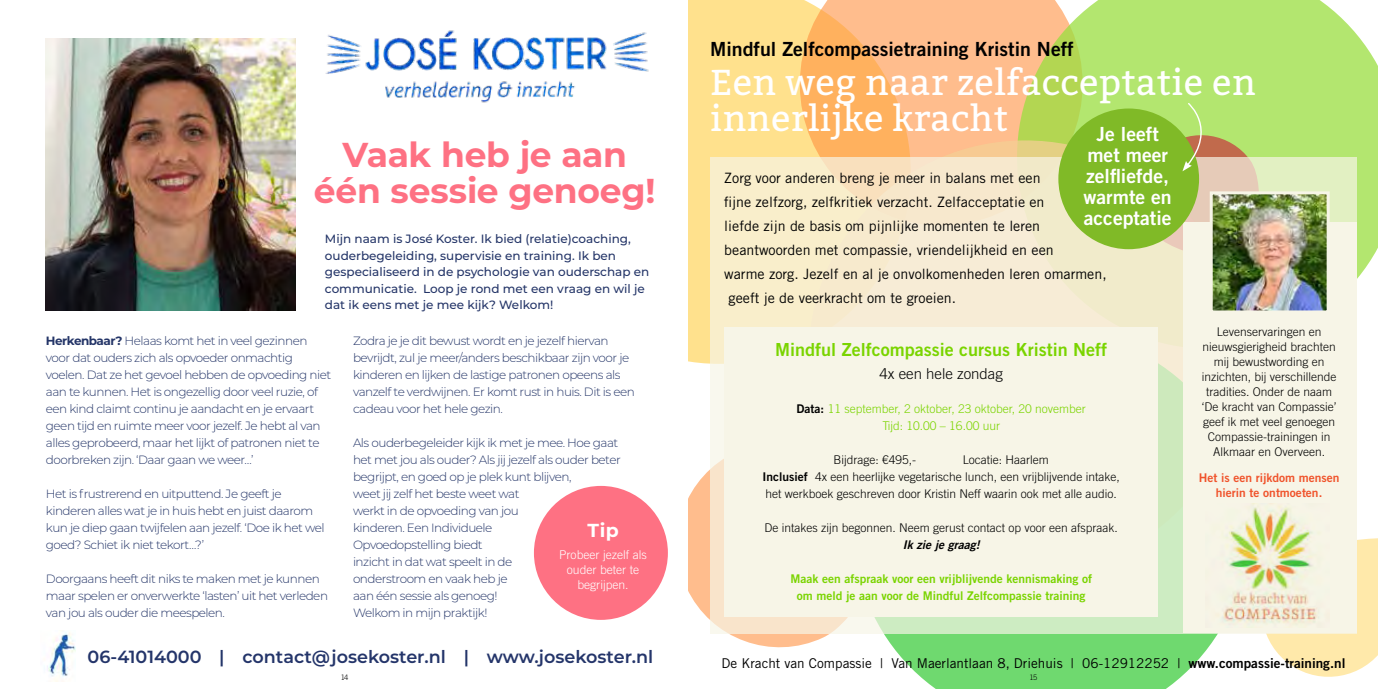
<style>
.page{position:relative;width:1378px;height:689px;background:#fff}
.page>*{position:absolute;margin:0;border:0;box-sizing:border-box;transform-origin:0 0}
.t1{font:36px/36px "Bitter";letter-spacing:.01em;color:#fff}
.t2{font:700 34.5px/36px "Montserrat";letter-spacing:-.01em;color:#fe7183;text-align:center}
.t3{font:19.5px/21px "Trade Gothic LT Std Bd 2";color:#fff;text-align:center}
.t4{font:19.5px "Trade Gothic LT Std Bd 2";color:#000}
.t5{font:700 18.75px "Montserrat";color:#fff}
.t6{font:18px "Trade Gothic LT Std Bd 2";color:#7ad400}
.t7{font:600 17.55px "Montserrat";color:#24356a}
.t8{font:300 15px "Trade Gothic LT Std";color:#000}
.t9{font:14.25px "Trade Gothic LT Std";color:#000}
.t10{font:13.5px "Trade Gothic LT Std";color:#000}
.t11{font:300 12.15px/14.9px "Trade Gothic LT Std";color:#fff;text-align:center}
.t12{font:300 12px/17px "Montserrat";letter-spacing:-.04em;color:#243568}
.t13{font:300 12px/15px "Trade Gothic LT Std";color:#000;text-align:center}
.t14{font:500 12px/16.5px "Montserrat";color:#243568}
.t15{font:12px/17px "Trade Gothic LT Std Bd 2";color:#7ad400;text-align:center}
.t16{font:300 12px/17px "Trade Gothic LT Std";color:#7ad400;text-align:center}
.t17{font:12px/15px "Trade Gothic LT Std Bd 2";color:#f0532b;text-align:center}
.t18{font:12px "Trade Gothic LT Std Bd 2 Obl";color:#000}
.t19{font:300 7.5px "Trade Gothic LT Std";color:#000}
.s1{font-weight:700}
.s2{font-family:"Trade Gothic LT Std Bd 2";font-weight:400;color:#000}
.s3{font-family:"Trade Gothic LT Std Bd 2";font-weight:400}
.s4{font-family:"Trade Gothic LT Std Bd 2"}
</style>
<div class="page">
<div style="left:689px;top:0;width:111px;height:364px;background:#ffe18d"></div>
<svg style="left:800px;top:0;width:217px;height:157px;background:#feba7e"></svg>
<svg style="left:1017px;top:0;width:361px;height:349px;background:#bee37a"></svg>
<svg style="left:904px;top:634px;width:314px;height:55px;background:#7cdc7c"></svg>
<svg style="left:689px;top:469px;width:221px;height:192px"></svg>
<svg style="left:1266px;top:538px;width:112px;height:139px"></svg>
<svg style="left:710px;top:157px;width:646px;height:477px;background:#f0ebcc"></svg>
<div style="left:1183px;top:222px;width:173px;height:411px;background:#f7f5e7"></div>
<img style="left:1213px;top:195px;width:112px;height:114px">
<div style="left:1209px;top:191px;width:120px;height:122px;border:3px solid #f7f5e7"></div>
<img style="left:1222px;top:503px;width:97px;height:122px">
<div style="left:1058px;top:108px;width:141px;height:141px;background:#80ba27;border-radius:50%"></div>
<img style="left:1132px;top:102px;width:137px;height:163px">
<div style="left:724px;top:327px;width:433px;height:290px;background:#f7f5e7"></div>
<img style="left:46px;top:38px;width:250px;height:272px">
<img style="left:47px;top:632px;width:29px;height:49px">
<div style="left:534px;top:486px;width:134px;height:134px;background:#fe7183;border-radius:50%"></div>
<img style="left:325px;top:30px;width:324px;height:73px">
<h2 class="t2" style="left:314px;top:135px;width:343px">Vaak heb je aan één sessie genoeg!</h2>
<p class="t14" style="left:325px;top:230px;width:326px">Mijn naam is José Koster. Ik bied (relatie)coaching, ouderbegeleiding, supervisie en training. Ik ben gespecialiseerd in de psychologie van ouderschap en communicatie. Loop je rond met een vraag en wil je dat ik eens met je mee kijk? Welkom!</p>
<p class="t12" style="left:353px;top:331px;width:283px">Zodra je je dit bewust wordt en je jezelf hiervan bevrijdt, zul je meer/anders beschikbaar zijn voor je kinderen en lijken de lastige patronen opeens als vanzelf te verdwijnen. Er komt rust in huis. Dit is een cadeau voor het hele gezin.</p>
<p class="t12" style="left:353px;top:433px;width:269px">Als ouderbegeleider kijk ik met je mee. Hoe gaat het met jou als ouder? Als jij jezelf als ouder beter begrijpt, en goed op je plek kunt blijven,<br>weet jij zelf het beste weet wat<br>werkt in de opvoeding van jou<br>kinderen. Een Individuele<br>Opvoedopstelling biedt<br>inzicht in dat wat speelt in de<br>onderstroom en vaak heb je<br>aan één sessie als genoeg!<br>Welkom in mijn praktijk!</p>
<p class="t12" style="left:46px;top:331px;width:287px"><span class="s1">Herkenbaar?</span> Helaas komt het in veel gezinnen voor dat ouders zich als opvoeder onmachtig voelen. Dat ze het gevoel hebben de opvoeding niet aan te kunnen. Het is ongezellig door veel ruzie, of een kind claimt continu je aandacht en je ervaart geen tijd en ruimte meer voor jezelf. Je hebt al van alles geprobeerd, maar het lijkt of patronen niet te doorbreken zijn. ‘Daar gaan we weer…’</p>
<p class="t12" style="left:46px;top:484px;width:280px">Het is frustrerend en uitputtend. Je geeft je kinderen alles wat je in huis hebt en juist daarom kun je diep gaan twijfelen aan jezelf. ‘Doe ik het wel goed? Schiet ik niet tekort…?’</p>
<p class="t12" style="left:46px;top:569px;width:284px">Doorgaans heeft dit niks te maken met je kunnen maar spelen er onverwerkte ‘lasten’ uit het verleden van jou als ouder die meespelen.</p>
<h3 class="t7" style="left:88px;top:644px;width:567px">06-41014000 | contact@josekoster.nl | www.josekoster.nl</h3>
<h3 class="t5" style="left:587px;top:516px;width:33px">Tip</h3>
<p class="t11" style="left:559px;top:547px;width:89px">Probeer jezelf als ouder beter te begrijpen.</p>
<h3 class="t4" style="left:710px;top:37px;width:365px">Mindful Zelfcompassietraining Kristin Neff</h3>
<h1 class="t1" style="left:710px;top:63px;width:547px">Een weg naar zelfacceptatie en innerlijke kracht</h1>
<h3 class="t3" style="left:1083px;top:123px;width:90px">Je leeft met meer zelfliefde, warmte en acceptatie</h3>
<p class="t9" style="left:724px;top:169px;width:318px">Zorg voor anderen breng je meer in balans met een</p>
<p class="t9" style="left:724px;top:193px;width:322px">fijne zelfzorg, zelfkritiek verzacht. Zelfacceptatie en</p>
<p class="t9" style="left:724px;top:217px;width:317px">liefde zijn de basis om pijnlijke momenten te leren</p>
<p class="t9" style="left:724px;top:241px;width:331px">beantwoorden met compassie, vriendelijkheid en een</p>
<p class="t9" style="left:724px;top:265px;width:384px">warme zorg. Jezelf en al je onvolkomenheden leren omarmen,</p>
<p class="t9" style="left:728px;top:289px;width:229px">geeft je de veerkracht om te groeien.</p>
<h3 class="t6" style="left:775px;top:339px;width:333px">Mindful Zelfcompassie cursus Kristin Neff</h3>
<p class="t8" style="left:879px;top:365px;width:125px">4x een hele zondag</p>
<p class="t16" style="left:796px;top:400px;width:291px"><span class="s2">Data:</span> 11 september, 2 oktober, 23 oktober, 20 november<br>Tijd: 10.00 – 16.00 uur</p>
<p class="t13" style="left:833px;top:452px;width:84px">Bijdrage: €495,-</p>
<p class="t13" style="left:1201px;top:324px;width:136px">Levenservaringen en nieuwsgierigheid brachten mij bewustwording en inzichten, bij verschillende tradities. Onder de naam ‘De kracht van Compassie’ geef ik met veel genoegen<br>Compassie-trainingen in<br>Alkmaar en Overveen.</p>
<p class="t17" style="left:1199px;top:470px;width:142px">Het is een rijkdom mensen hierin te ontmoeten.</p>
<p class="t13" style="left:762px;top:451px;width:359px;line-height:17px;text-align:left;text-indent:200px">Locatie: Haarlem<br><span class="s3">Inclusief</span> 4x een heerlijke vegetarische lunch, een vrijblijvende intake, het werkboek geschreven door Kristin Neff waarin ook met alle audio.</p>
<p class="t13" style="left:764px;top:520px;width:355px">De intakes zijn begonnen. Neem gerust contact op voor een afspraak.</p>
<p class="t18" style="left:902px;top:537px;width:78px">Ik zie je graag!</p>
<p class="t15" style="left:790px;top:570px;width:303px">Maak een afspraak voor een vrijblijvende kennismaking of om meld je aan voor de Mindful Zelfcompassie training</p>
<p class="t10" style="left:721px;top:655px;width:625px">De Kracht van Compassie | Van Maerlantlaan 8, Driehuis | 06-12912252 | <span class="s4">www.compassie-training.nl</span></p>
<p class="t19" style="left:341px;top:672px;width:9px">14</p>
<p class="t19" style="left:1029px;top:672px;width:9px">15</p>
</div>
